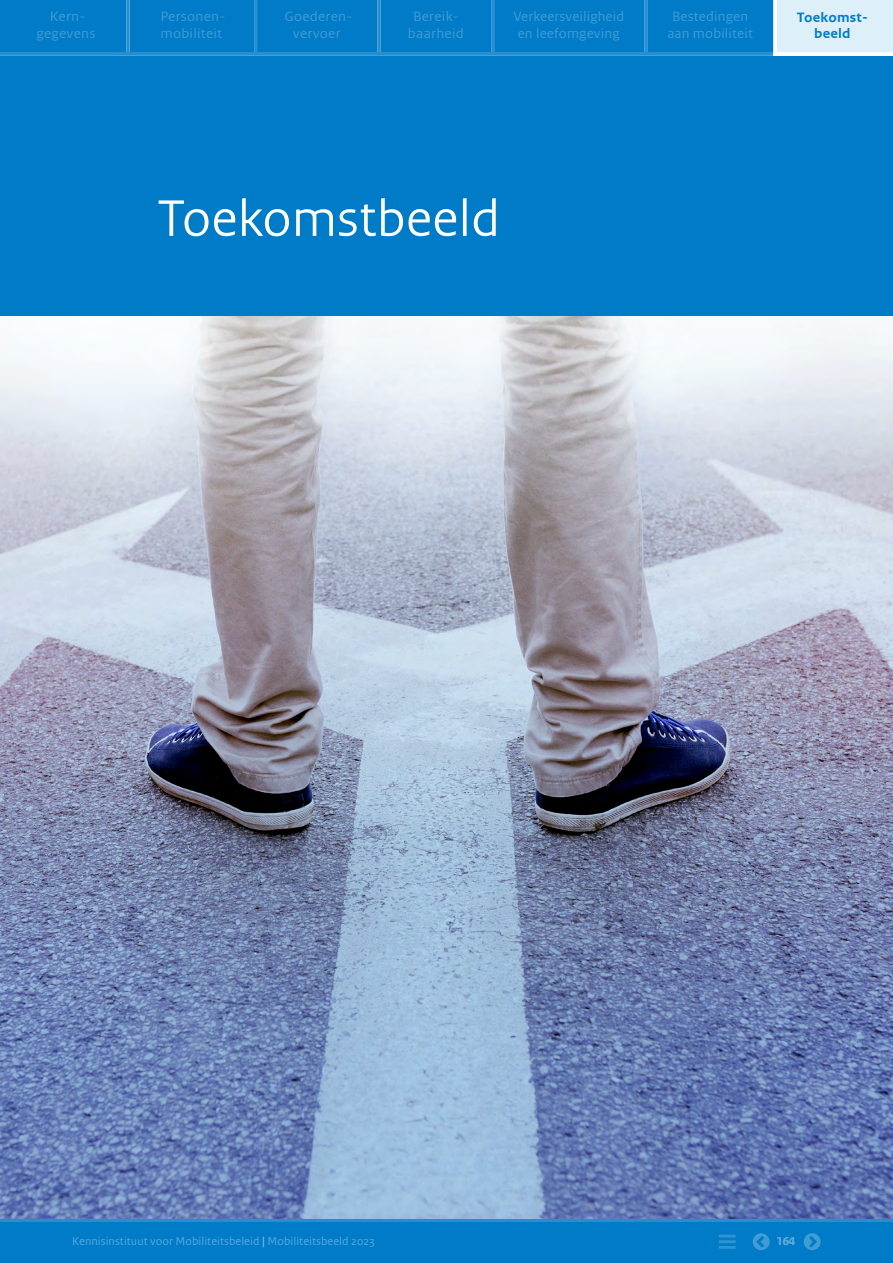
<style>
.page{position:relative;width:893px;height:1263px;background:#fff}
.page>*{position:absolute;margin:0;border:0;box-sizing:border-box;transform-origin:0 0}
.Bodytekst_9_12{font:54px "Rijksoverheid Sans Heading";letter-spacing:.015em;color:#fff}
.t1{font:14.25px/16.5px "Rijksoverheid Sans Web Text Regular 2";letter-spacing:.01em;color:#409cd5;text-align:center;scale:1.05 1}
.t2{font:14.25px/16.5px "Rijksoverheid Sans Web Text Regular 2";letter-spacing:.01em;color:#409cd5;text-align:center}
.t3{font:700 14.25px/16.5px "Rijksoverheid Sans Web Text";letter-spacing:.015em;color:#007bc7;text-align:center;scale:1.05 1}
.t4{font:14.25px "Rijksoverheid Sans Web Text";color:#409cd5;scale:1.05 1}
.t5{font:12px "Rijksoverheid Sans Web Text Regular 2";letter-spacing:.005em;color:#59a9db}
.t6{font:700 12px "Rijksoverheid Sans Web Text";color:#59a9db}
.s1{font-family:"Rijksoverheid Sans Web Text";font-weight:700;font-size:12.75px;color:#73b6e0}
.s2{font-family:"Rijksoverheid Sans Web Text"}
</style>
<div class="page">
<div style="left:0;top:54px;width:893px;height:1166px;background:#007bc7"></div>
<img style="left:0;top:317px;width:893px;height:902px">
<div style="left:0;top:0;width:128px;height:52px;background:#007bc7"></div>
<div style="left:128px;top:0;width:127px;height:52px;background:#007bc7"></div>
<div style="left:255px;top:0;width:123px;height:52px;background:#007bc7"></div>
<div style="left:378px;top:0;width:115px;height:52px;background:#007bc7"></div>
<div style="left:492px;top:0;width:153px;height:52px;background:#007bc7"></div>
<div style="left:645px;top:0;width:130px;height:52px;background:#007bc7"></div>
<div style="left:0;top:1220px;width:893px;height:43px;background:#007bc7"></div>
<hr style="left:719px;top:1246px;width:17px;height:3px;background:#409cd5">
<hr style="left:719px;top:1240px;width:17px;height:3px;background:#409cd5">
<hr style="left:719px;top:1234px;width:17px;height:3px;background:#409cd5">
<svg style="left:804px;top:1233px;width:17px;height:17px"></svg>
<svg style="left:753px;top:1233px;width:17px;height:17px"></svg>
<hr style="left:0;top:1219px;width:893px;height:3px;background:#268fcf">
<hr style="left:126px;top:0;width:3px;height:55px;background:#268fcf">
<hr style="left:254px;top:0;width:3px;height:55px;background:#268fcf">
<hr style="left:377px;top:0;width:3px;height:55px;background:#268fcf">
<hr style="left:491px;top:0;width:3px;height:55px;background:#268fcf">
<hr style="left:644px;top:0;width:3px;height:55px;background:#268fcf">
<svg style="left:0;top:52px;width:773px;height:4px;background:#2d92d0"></svg>
<div style="left:776px;top:0;width:117px;height:53px;background:#ddeff8"></div>
<hr style="left:773px;top:52px;width:120px;height:4px;background:#fff">
<svg style="left:773px;top:0;width:4px;height:56px"></svg>
<p class="t4" style="left:50px;top:9px;width:35px">Kern-</p>
<p class="t1" style="left:36px;top:25px;width:58px">gegevens</p>
<p class="t1" style="left:160px;top:9px;width:63px;text-align:left">Personen&shy;mobiliteit</p>
<p class="t1" style="left:285px;top:9px;width:66px">Goederen&shy;vervoer</p>
<p class="t1" style="left:408px;top:9px;width:55px">Bereik&shy;baarheid</p>
<p class="t2" style="left:513px;top:9px;width:112px">Verkeersveiligheid en leefomgeving</p>
<p class="t2" style="left:667px;top:9px;width:87px">Bestedingen aan mobiliteit</p>
<p class="t3" style="left:797px;top:9px;width:69px">Toekomst&shy;beeld</p>
<p class="Bodytekst_9_12" style="left:157px;top:187px;width:344px">Toekomstbeeld</p>
<p class="t5" style="left:72px;top:1234px;width:304px">Kennisinstituut voor Mobiliteitsbeleid <span class="s1">|</span> <span class="s2">Mobiliteitsbeeld 2023</span></p>
<p class="t6" style="left:776px;top:1234px;width:20px">164</p>
</div>
